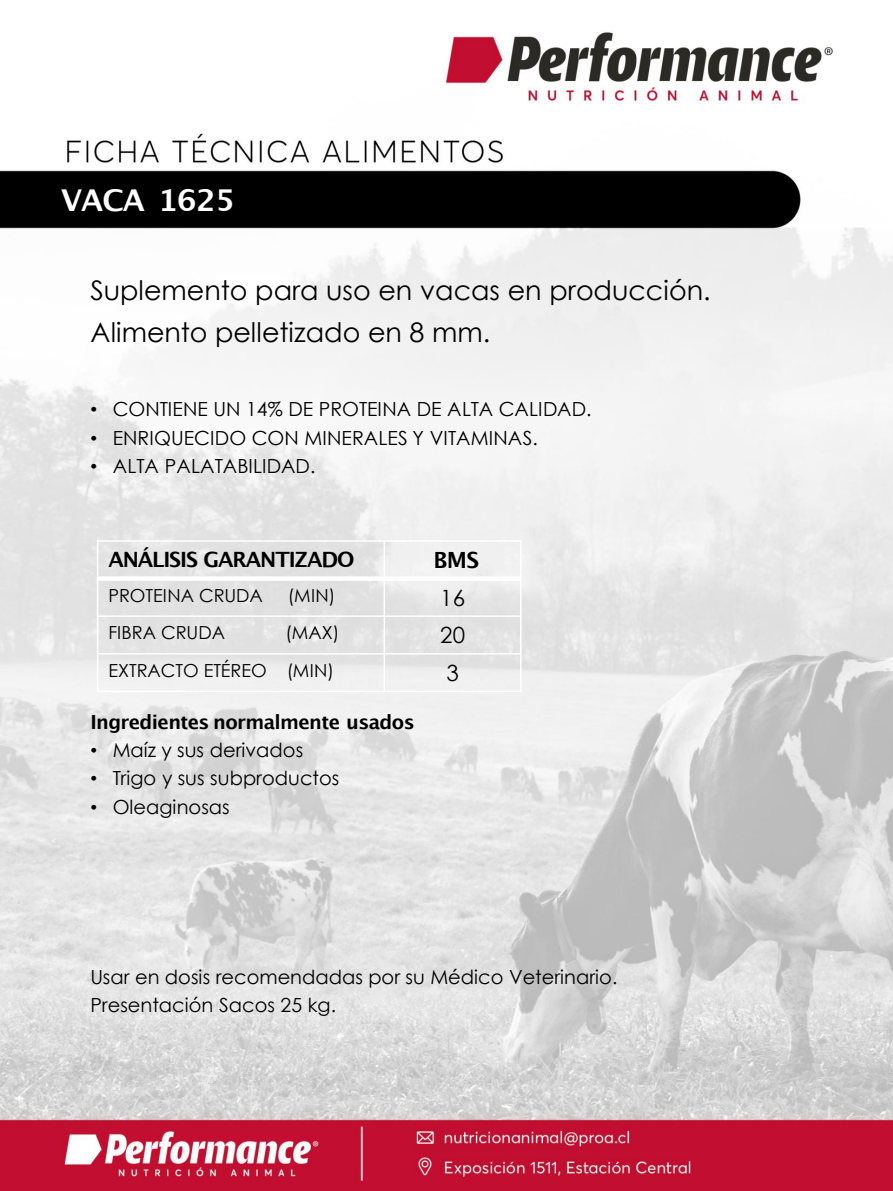
<style>
.page{position:relative;width:893px;height:1191px;background:#fff}
.page>*{position:absolute;margin:0;border:0;box-sizing:border-box;transform-origin:0 0}
.t1{font:700 30px "Lucida Grande";letter-spacing:-.03em;color:#fff}
.t2{font:27px/41.2px "Century Gothic";color:#000}
.t3{font:22.35px "Century Gothic";color:#000}
.t4{font:700 22.35px "Lucida Grande";color:#000}
.t5{font:700 21px "Lucida Grande";letter-spacing:-.055em;color:#000}
.t6{font:19.5px/28.2px "Century Gothic";color:#000}
.t7{font:700 19.5px "Lucida Grande";letter-spacing:-.03em;color:#000}
.t8{font:18px "Century Gothic";color:#000}
.s1{font-family:"Arial"}
</style>
<div class="page">
<img style="left:0;top:32px;width:893px;height:1159px">
<hr style="left:383px;top:540px;width:2px;height:152px;background:#fff">
<div style="left:97px;top:576px;width:424px;height:5px;background:#fff"></div>
<hr style="left:97px;top:615px;width:424px;height:2px;background:#fff">
<hr style="left:97px;top:653px;width:424px;height:1px;background:#fff">
<hr style="left:97px;top:540px;width:1px;height:152px;background:#fff">
<hr style="left:520px;top:540px;width:1px;height:152px;background:#fff">
<hr style="left:97px;top:540px;width:424px;height:2px;background:#fff">
<hr style="left:97px;top:690px;width:424px;height:2px;background:#fff">
<h1 class="t1" style="left:61px;top:188px;width:175px">VACA 1625</h1>
<h2 class="t2" style="left:90px;top:272px;width:622px">Suplemento para uso en vacas en producción.<br>Alimento pelletizado en 8 mm.</h2>
<p class="t6" style="left:90px;top:397px;width:503px"><span class="s1">•</span> CONTIENE UN 14% DE PROTEINA DE ALTA CALIDAD.</p>
<p class="t6" style="left:90px;top:425px;width:449px"><span class="s1">•</span> ENRIQUECIDO CON MINERALES Y VITAMINAS.</p>
<p class="t6" style="left:90px;top:454px;width:226px"><span class="s1">•</span> ALTA PALATABILIDAD.</p>
<p class="t5" style="left:108px;top:551px;width:247px">ANÁLISIS GARANTIZADO</p>
<p class="t4" style="left:433px;top:551px;width:47px">BMS</p>
<p class="t8" style="left:108px;top:588px;width:156px">PROTEINA CRUDA</p>
<p class="t8" style="left:288px;top:588px;width:49px">(MIN)</p>
<p class="t3" style="left:440px;top:589px;width:26px">16</p>
<p class="t8" style="left:108px;top:626px;width:118px">FIBRA CRUDA</p>
<p class="t8" style="left:285px;top:626px;width:55px">(MAX)</p>
<p class="t3" style="left:440px;top:627px;width:26px">20</p>
<p class="t8" style="left:108px;top:663px;width:227px">EXTRACTO ETÉREO (MIN)</p>
<p class="t3" style="left:446px;top:664px;width:14px">3</p>
<p class="t7" style="left:90px;top:713px;width:326px">Ingredientes normalmente usados</p>
<p class="t6" style="left:90px;top:737px;width:214px"><span class="s1">•</span> Maíz y sus derivados</p>
<p class="t6" style="left:90px;top:766px;width:250px"><span class="s1">•</span> Trigo y sus subproductos</p>
<p class="t6" style="left:90px;top:794px;width:141px"><span class="s1">•</span> Oleaginosas</p>
<p class="t6" style="left:90px;top:965px;width:528px">Usar en dosis recomendadas por su Médico Veterinario.<br>Presentación Sacos 25 kg.</p>
</div>
